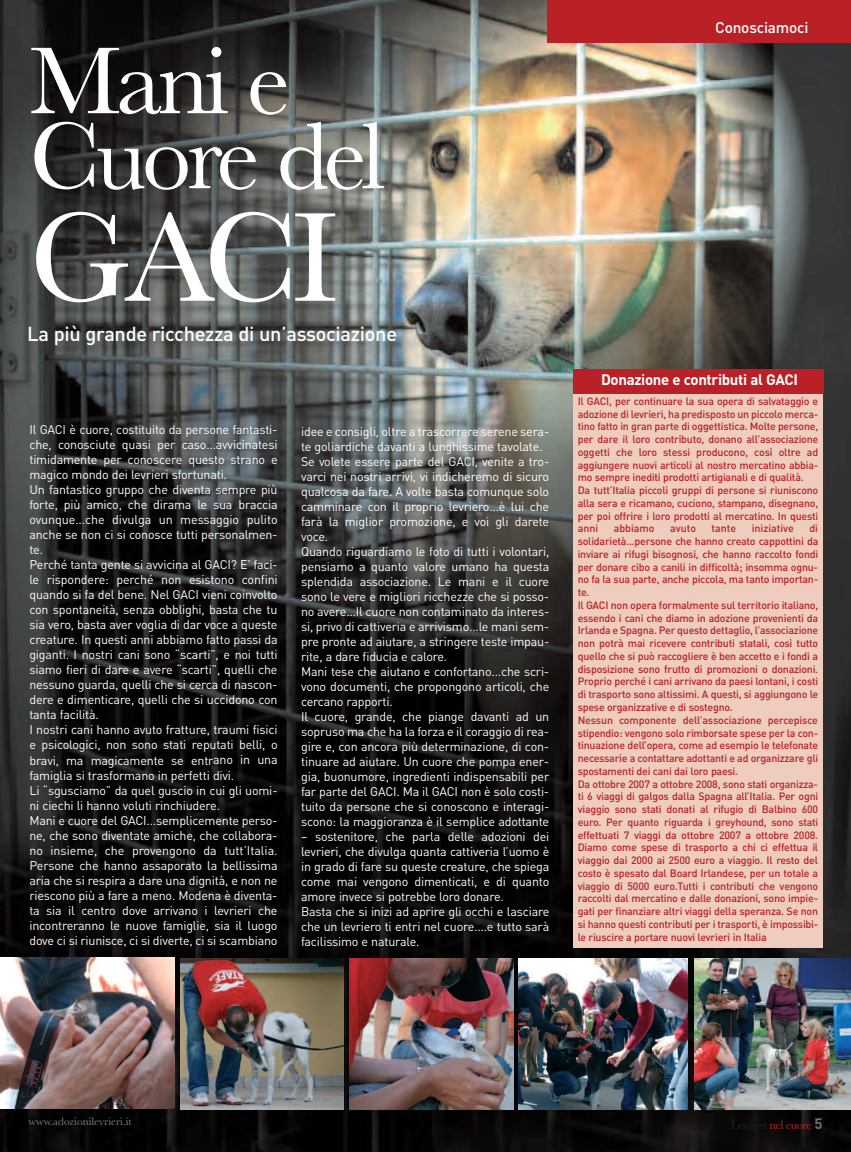
<style>
.page{position:relative;width:851px;height:1152px;background:#fff}
.page>*{position:absolute;margin:0;border:0;box-sizing:border-box;transform-origin:0 0}
.t1{font:131.88px "Baskerville";color:#fff}
.t2{font:98.62px/75px "Baskerville";letter-spacing:-.05em;color:#fff}
.t3{font:500 20px "DIN";letter-spacing:-.015em;color:#fff}
.t4{font:500 15.38px "DIN";letter-spacing:-.015em;color:#fff}
.t5{font:700 15px "DIN";letter-spacing:-.02em;color:#fff}
.t6{font:12.5px/15px "DIN";letter-spacing:-.015em;color:#fff}
.t7{font:12.5px "Baskerville";letter-spacing:-.04em;color:#231f20}
.t8{font:11.25px "Baskerville";color:#808285}
.t9{font:500 10.62px/12.8px "DIN";letter-spacing:-.02em;color:#ba2126}
.t10{font:500 10.62px "DIN";color:#ba2126}
.s1{color:#ba2126}
.s2{font-family:"DIN";font-weight:700;font-size:15px;color:#6c6d70}
</style>
<div class="page">
<img style="left:1px;top:0;width:849px;height:1152px">
<div style="left:573px;top:392px;width:249px;height:555px;background:#eeccbe"></div>
<div style="left:547px;top:0;width:303px;height:43px;background:#ba2126"></div>
<div style="left:573px;top:369px;width:250px;height:25px;background:#ba2126"></div>
<img style="left:518px;top:958px;width:169px;height:151px">
<img style="left:694px;top:958px;width:156px;height:151px">
<img style="left:180px;top:958px;width:163px;height:151px">
<img style="left:349px;top:958px;width:164px;height:151px">
<img style="left:0;top:958px;width:174px;height:151px">
<h2 class="t2" style="left:29px;top:42px;width:357px">Mani e<br>Cuore del</h2>
<h1 class="t1" style="left:29px;top:178px;width:310px">GACI</h1>
<h3 class="t3" style="left:27px;top:322px;width:371px">La più grande ricchezza di un’associazione</h3>
<p class="t6" style="left:29px;top:422px;width:250px">Il GACI è cuore, costituito da persone fantasti&shy;che, conosciute quasi per caso...avvicinatesi timidamente per conoscere questo strano e magico mondo dei levrieri sfortunati.<br>Un fantastico gruppo che diventa sempre più forte, più amico, che dirama le sua braccia ovunque...che divulga un messaggio pulito anche se non ci si conosce tutti personalmen&shy;te.<br>Perché tanta gente si avvicina al GACI? E’ faci&shy;le rispondere: perché non esistono confini quando si fa del bene. Nel GACI vieni coinvolto con spontaneità, senza obblighi, basta che tu sia vero, basta aver voglia di dar voce a queste creature. In questi anni abbiamo fatto passi da giganti. I nostri cani sono “scarti”, e noi tutti siamo fieri di dare e avere “scarti”, quelli che nessuno guarda, quelli che si cerca di nascon&shy;dere e dimenticare, quelli che si uccidono con tanta facilità.<br>I nostri cani hanno avuto fratture, traumi fisici e psicologici, non sono stati reputati belli, o bravi, ma magicamente se entrano in una famiglia si trasformano in perfetti divi.<br>Li “sgusciamo” da quel guscio in cui gli uomi&shy;ni ciechi li hanno voluti rinchiudere.<br>Mani e cuore del GACI...semplicemente perso&shy;ne, che sono diventate amiche, che collabora&shy;no insieme, che provengono da tutt’Italia.<br>Persone che hanno assaporato la bellissima aria che si respira a dare una dignità, e non ne riescono più a fare a meno. Modena è diventa&shy;ta sia il centro dove arrivano i levrieri che incontreranno le nuove famiglie, sia il luogo dove ci si riunisce, ci si diverte, ci si scambiano</p>
<p class="t6" style="left:301px;top:424px;width:250px">idee e consigli, oltre a trascorrere serene sera&shy;te goliardiche davanti a lunghissime tavolate.<br>Se volete essere parte del GACI, venite a tro&shy;varci nei nostri arrivi, vi indicheremo di sicuro qualcosa da fare. A volte basta comunque solo camminare con il proprio levriero...è lui che farà la miglior promozione, e voi gli darete voce.<br>Quando riguardiamo le foto di tutti i volontari, pensiamo a quanto valore umano ha questa splendida associazione. Le mani e il cuore sono le vere e migliori ricchezze che si posso&shy;no avere...Il cuore non contaminato da interes&shy;si, privo di cattiveria e arrivismo...le mani sem&shy;pre pronte ad aiutare, a stringere teste impau&shy;rite, a dare fiducia e calore.<br>Mani tese che aiutano e confortano...che scri&shy;vono documenti, che propongono articoli, che cercano rapporti.<br>Il cuore, grande, che piange davanti ad un sopruso ma che ha la forza e il coraggio di rea&shy;gire e, con ancora più determinazione, di con&shy;tinuare ad aiutare. Un cuore che pompa ener&shy;gia, buonumore, ingredienti indispensabili per far parte del GACI. Ma il GACI non è solo costi&shy;tuito da persone che si conoscono e interagi&shy;scono: la maggioranza è il semplice adottante</p>
<p class="t6" style="left:301px;top:829px;width:250px">– sostenitore, che parla delle adozioni dei levrieri, che divulga quanta cattiveria l’uomo è in grado di fare su queste creature, che spiega come mai vengono dimenticati, e di quanto amore invece si potrebbe loro donare.<br>Basta che si inizi ad aprire gli occhi e lasciare che un levriero ti entri nel cuore....e tutto sarà facilissimo e naturale.</p>
<p class="t4" style="left:715px;top:19px;width:95px">Conosciamoci</p>
<p class="t5" style="left:601px;top:371px;width:198px">Donazione e contributi al GACI</p>
<p class="t9" style="left:577px;top:395px;width:242px">Il GACI, per continuare la sua opera di salvataggio e adozione di levrieri, ha predisposto un piccolo merca&shy;tino fatto in gran parte di oggettistica. Molte persone, per dare il loro contributo, donano all’associazione oggetti che loro stessi producono, così oltre ad aggiungere nuovi articoli al nostro mercatino abbia&shy;mo sempre inediti prodotti artigianali e di qualità.<br>Da tutt’Italia piccoli gruppi di persone si riuniscono alla sera e ricamano, cuciono, stampano, disegnano, per poi offrire i loro prodotti al mercatino. In questi anni</p>
<p class="t9" style="left:577px;top:522px;width:242px;text-indent:232px">di solidarietà...persone che hanno creato cappottini da inviare ai rifugi bisognosi, che hanno raccolto fondi per donare cibo a canili in difficoltà; insomma ognu&shy;no fa la sua parte, anche piccola, ma tanto importan&shy;te.<br>Il GACI non opera formalmente sul territorio italiano, essendo i cani che diamo in adozione provenienti da Irlanda e Spagna. Per questo dettaglio, l’associazione non potrà mai ricevere contributi statali, così tutto quello che si può raccogliere è ben accetto e i fondi a disposizione sono frutto di promozioni o donazioni.<br>Proprio perché i cani arrivano da paesi lontani, i costi di trasporto sono altissimi. A questi, si aggiungono le spese organizzative e di sostegno.<br>Nessun componente dell’associazione percepisce stipendio: vengono solo rimborsate spese per la con&shy;tinuazione dell’opera, come ad esempio le telefonate necessarie a contattare adottanti e ad organizzare gli spostamenti dei cani dai loro paesi.<br>Da ottobre 2007 a ottobre 2008, sono stati organizza&shy;ti 6 viaggi di galgos dalla Spagna all’Italia. Per ogni viaggio sono stati donati al rifugio di Balbino 600 euro. Per quanto riguarda i greyhound, sono stati effettuati 7 viaggi da ottobre 2007 a ottobre 2008.<br>Diamo come spese di trasporto a chi ci effettua il viaggio dai 2000 ai 2500 euro a viaggio. Il resto del costo è spesato dal Board Irlandese, per un totale a viaggio di 5000 euro.Tutti i contributi che vengono raccolti dal mercatino e dalle donazioni, sono impie&shy;gati per finanziare altri viaggi della speranza. Se non si hanno questi contributi per i trasporti, è impossibi&shy;le riuscire a portare nuovi levrieri in Italia</p>
<p class="t10" style="left:613px;top:522px;width:42px">abbiamo</p>
<p class="t9" style="left:670px;top:522px;width:27px">avuto</p>
<p class="t9" style="left:711px;top:522px;width:26px">tante</p>
<p class="t10" style="left:751px;top:522px;width:44px">iniziative</p>
<p class="t8" style="left:29px;top:1114px;width:105px">www.adozionilevrieri.it</p>
<p class="t7" style="left:730px;top:1117px;width:93px">Levrieri <span class="s1">nel cuore</span> <span class="s2">5</span></p>
</div>
